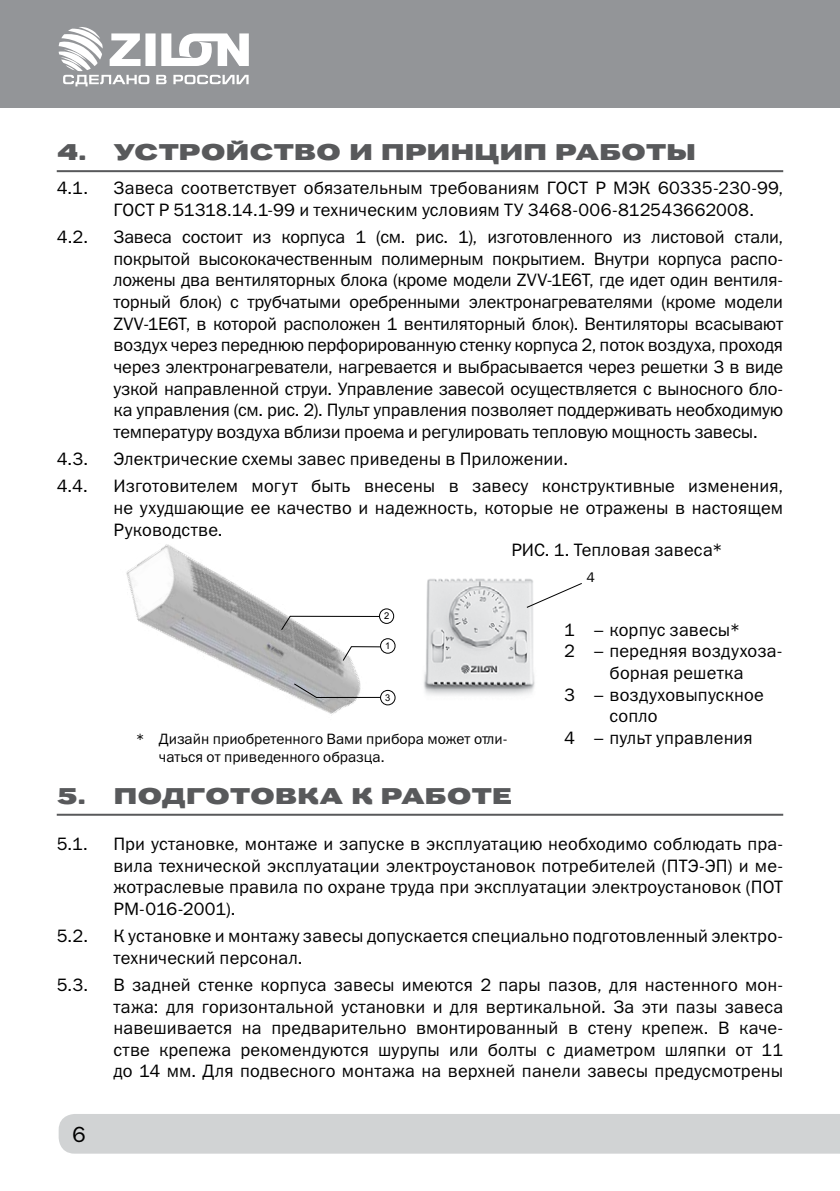
<style>
.page{position:relative;width:840px;height:1191px;background:#fff}
.page>*{position:absolute;margin:0;border:0;box-sizing:border-box;transform-origin:0 0}
.t1{font:24px "Pravda";letter-spacing:-.015em;color:#58595b}
.t2{font:22px "Franklin Gothic Book C";color:#000}
.t3{font:18px/21.6px "Franklin Gothic Book C";letter-spacing:.01em;color:#000;text-align:justify}
.t4{font:15px/18px "Franklin Gothic Book C";color:#000}
.t5{font:14px "Franklin Gothic Book C";color:#000}
.t6{font:9.4px "Arial";color:#000}
</style>
<div class="page">
<div style="left:59px;top:1114px;width:780px;height:39px;background:#d1d3d4"></div>
<div style="left:0;top:0;width:839px;height:108px;background:#939598"></div>
<svg style="left:59px;top:27px;width:190px;height:59px"></svg>
<hr style="left:57px;top:170px;width:725px;height:2px;background:#58595b">
<hr style="left:57px;top:813px;width:725px;height:2px;background:#58595b">
<img style="left:424px;top:578px;width:111px;height:118px">
<svg style="left:525px;top:582px;width:57px;height:26px"></svg>
<img style="left:82px;top:544px;width:338px;height:272px">
<div style="left:380px;top:638px;width:15px;height:15px;background:#fff;border-radius:50%"></div>
<div style="left:380px;top:638px;width:15px;height:15px;border:1px solid #000;border-radius:50%"></div>
<div style="left:379px;top:609px;width:14px;height:14px;background:#fff;border-radius:50%"></div>
<div style="left:379px;top:608px;width:15px;height:16px;border:1px solid #000;border-radius:50%"></div>
<div style="left:380px;top:690px;width:15px;height:15px;background:#fff;border-radius:50%"></div>
<div style="left:380px;top:690px;width:15px;height:15px;border:1px solid #000;border-radius:50%"></div>
<svg style="left:342px;top:646px;width:38px;height:15px"></svg>
<svg style="left:281px;top:616px;width:98px;height:14px"></svg>
<svg style="left:293px;top:683px;width:87px;height:15px"></svg>
<h1 class="t1" style="left:57px;top:140px;width:640px">4. Устройство и принцип работы</h1>
<p class="t3" style="left:57px;top:177px;width:33px">4.1.</p>
<p class="t3" style="left:113px;top:177px;width:670px">Завеса соответствует обязательным требованиям ГОСТ Р МЭК 60335-230-99,<br>ГОСТ Р 51318.14.1-99 и техническим условиям ТУ 3468-006-812543662008.</p>
<p class="t3" style="left:57px;top:226px;width:33px">4.2.</p>
<p class="t3" style="left:113px;top:226px;width:671px">Завеса состоит из корпуса 1 (см. рис. 1), изготовленного из листовой стали, покрытой высококачественным полимерным покрытием. Внутри корпуса распо&shy;ложены два вентиляторных блока (кроме модели ZVV-1E6T, где идет один вентиля&shy;торный блок) с трубчатыми оребренными электронагревателями (кроме модели ZVV-1E6T, в которой расположен 1 вентиляторный блок). Вентиляторы всасывают воздух через переднюю перфорированную стенку корпуса 2, поток воздуха, проходя через электронагреватели, нагревается и выбрасывается через решетки 3 в виде узкой направленной струи. Управление завесой осуществляется с выносного бло&shy;ка управления (см. рис. 2). Пульт управления позволяет поддерживать необходимую температуру воздуха вблизи проема и регулировать тепловую мощность завесы.</p>
<p class="t3" style="left:57px;top:448px;width:33px">4.3.</p>
<p class="t3" style="left:113px;top:448px;width:456px">Электрические схемы завес приведены в Приложении.</p>
<p class="t3" style="left:57px;top:475px;width:32px">4.4.</p>
<p class="t3" style="left:113px;top:475px;width:670px">Изготовителем могут быть внесены в завесу конструктивные изменения, не ухудшающие ее качество и надежность, которые не отражены в настоящем Руководстве.</p>
<p class="t3" style="left:511px;top:538px;width:212px">Рис. 1. Тепловая завеса*</p>
<p class="t6" style="left:384px;top:609px;width:7px">2</p>
<p class="t6" style="left:385px;top:639px;width:7px">1</p>
<p class="t6" style="left:385px;top:691px;width:7px">3</p>
<p class="t4" style="left:159px;top:729px;width:350px;text-indent:-23px">* Дизайн приобретенного Вами прибора может отли&shy;чаться от приведенного образца.</p>
<h1 class="t1" style="left:57px;top:783px;width:457px">5. П одготовка к работе</h1>
<p class="t5" style="left:586px;top:569px;width:10px">4</p>
<p class="t3" style="left:564px;top:618px;width:177px">1 – корпус завесы*</p>
<p class="t3" style="left:564px;top:640px;width:220px">2 – передняя воздухоза-</p>
<p class="t3" style="left:609px;top:662px;width:135px">борная решетка</p>
<p class="t3" style="left:564px;top:683px;width:201px">3 – воздуховыпускное</p>
<p class="t3" style="left:609px;top:705px;width:50px">сопло</p>
<p class="t3" style="left:564px;top:726px;width:190px">4 – пульт управления</p>
<p class="t3" style="left:57px;top:832px;width:33px">5.1.</p>
<p class="t3" style="left:113px;top:832px;width:671px">При установке, монтаже и запуске в эксплуатацию необходимо соблюдать пра&shy;вила технической эксплуатации электроустановок потребителей (ПТЭ-ЭП) и ме&shy;жотраслевые правила по охране труда при эксплуатации электроустановок (ПОТ РМ-016-2001).</p>
<p class="t3" style="left:57px;top:925px;width:33px">5.2.</p>
<p class="t3" style="left:113px;top:925px;width:671px">К установке и монтажу завесы допускается специально подготовленный электро&shy;технический персонал.</p>
<p class="t3" style="left:57px;top:973px;width:33px">5.3.</p>
<p class="t3" style="left:113px;top:973px;width:671px">В задней стенке корпуса завесы имеются 2 пары пазов, для настенного мон&shy;тажа: для горизонтальной установки и для вертикальной. За эти пазы завеса навешивается на предварительно вмонтированный в стену крепеж. В каче&shy;стве крепежа рекомендуются шурупы или болты с диаметром шляпки от 11 до 14 мм. Для подвесного монтажа на верхней панели завесы предусмотрены</p>
<p class="t2" style="left:73px;top:1122px;width:15px">6</p>
</div>
